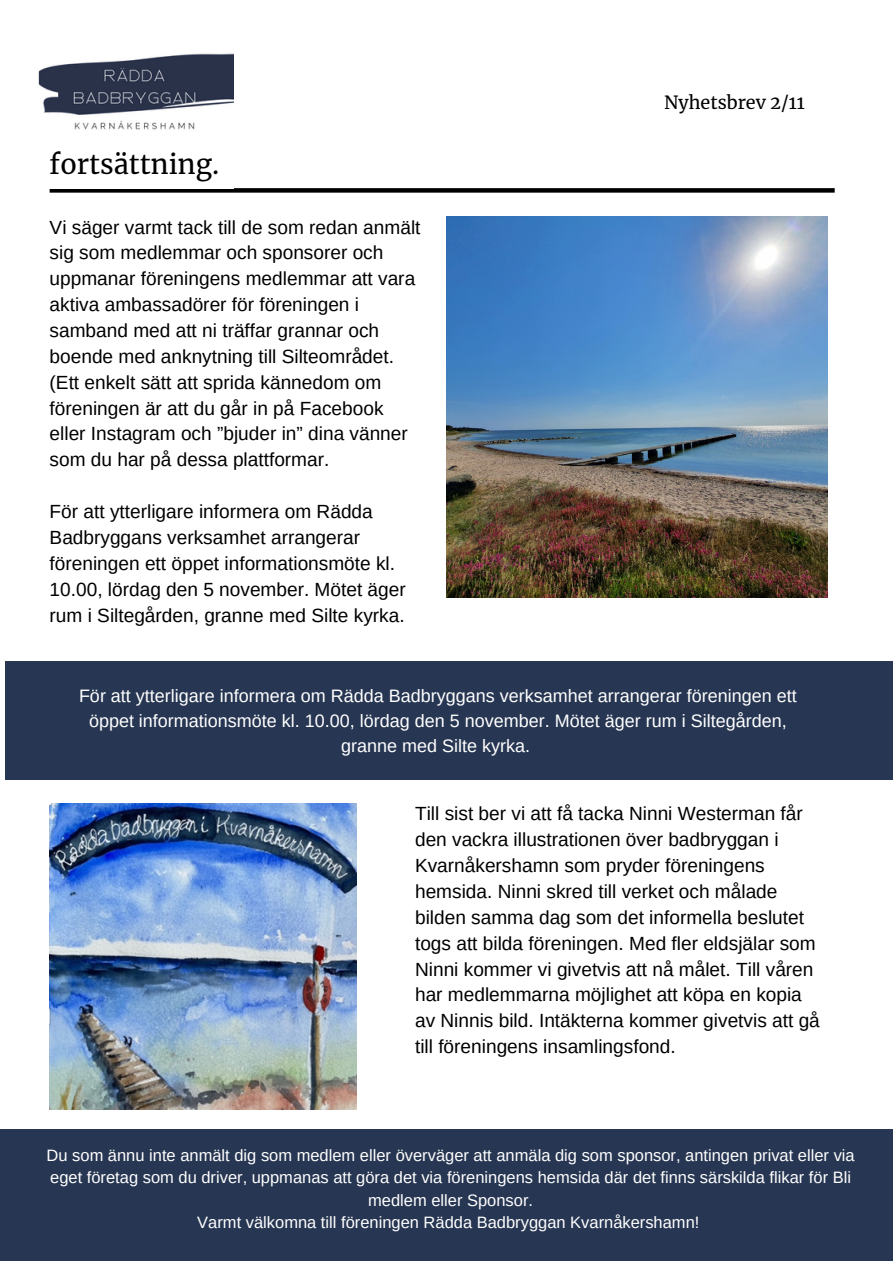
<style>
.page{position:relative;width:893px;height:1264px;background:#fff}
.page>*{position:absolute;margin:0;border:0;box-sizing:border-box;transform-origin:0 0}
.t1{font:27px "Merriweather";color:#000}
.t2{font:19.05px/25.8px "Arimo";color:#000}
.t3{font:18px/24.8px "Arimo";color:#fff;text-align:center}
.t4{font:18px "Merriweather";color:#000}
.t5{font:16.5px/22.5px "Arimo";color:#fff;text-align:center}
</style>
<div class="page">
<div style="left:50px;top:188px;width:784px;height:5px;background:#000"></div>
<img style="left:446px;top:216px;width:381px;height:381px">
<img style="left:50px;top:803px;width:306px;height:306px">
<img style="left:38px;top:53px;width:195px;height:77px">
<div style="left:6px;top:661px;width:886px;height:118px;background:#273652"></div>
<div style="left:0;top:1128px;width:892px;height:132px;background:#273652"></div>
<h1 class="t1" style="left:50px;top:147px;width:171px">fortsättning.</h1>
<p class="t2" style="left:50px;top:214px;width:372px">Vi säger varmt tack till de som redan anmält sig som medlemmar och sponsorer och uppmanar föreningens medlemmar att vara aktiva ambassadörer för föreningen i samband med att ni träffar grannar och boende med anknytning till Silteområdet. (Ett enkelt sätt att sprida kännedom om föreningen är att du går in på Facebook eller Instagram och ”bjuder in” dina vänner som du har på dessa plattformar.</p>
<p class="t2" style="left:50px;top:498px;width:357px">För att ytterligare informera om Rädda Badbryggans verksamhet arrangerar föreningen ett öppet informationsmöte kl.<br>10.00, lördag den 5 november. Mötet äger rum i Siltegården, granne med Silte kyrka.</p>
<p class="t4" style="left:664px;top:91px;width:142px">Nyhetsbrev 2/11</p>
<p class="t3" style="left:79px;top:683px;width:719px">För att ytterligare informera om Rädda Badbryggans verksamhet arrangerar föreningen ett öppet informationsmöte kl. 10.00, lördag den 5 november. Mötet äger rum i Siltegården, granne med Silte kyrka.</p>
<p class="t2" style="left:415px;top:800px;width:406px">Till sist ber vi att få tacka Ninni Westerman får den vackra illustrationen över badbryggan i Kvarnåkershamn som pryder föreningens hemsida. Ninni skred till verket och målade bilden samma dag som det informella beslutet togs att bilda föreningen. Med fler eldsjälar som Ninni kommer vi givetvis att nå målet. Till våren har medlemmarna möjlighet att köpa en kopia av Ninnis bild. Intäkterna kommer givetvis att gå till föreningens insamlingsfond.</p>
<p class="t5" style="left:47px;top:1143px;width:809px">Du som ännu inte anmält dig som medlem eller överväger att anmäla dig som sponsor, antingen privat eller via eget företag som du driver, uppmanas att göra det via föreningens hemsida där det finns särskilda flikar för Bli medlem eller Sponsor.<br>Varmt välkomna till föreningen Rädda Badbryggan Kvarnåkershamn!</p>
</div>
